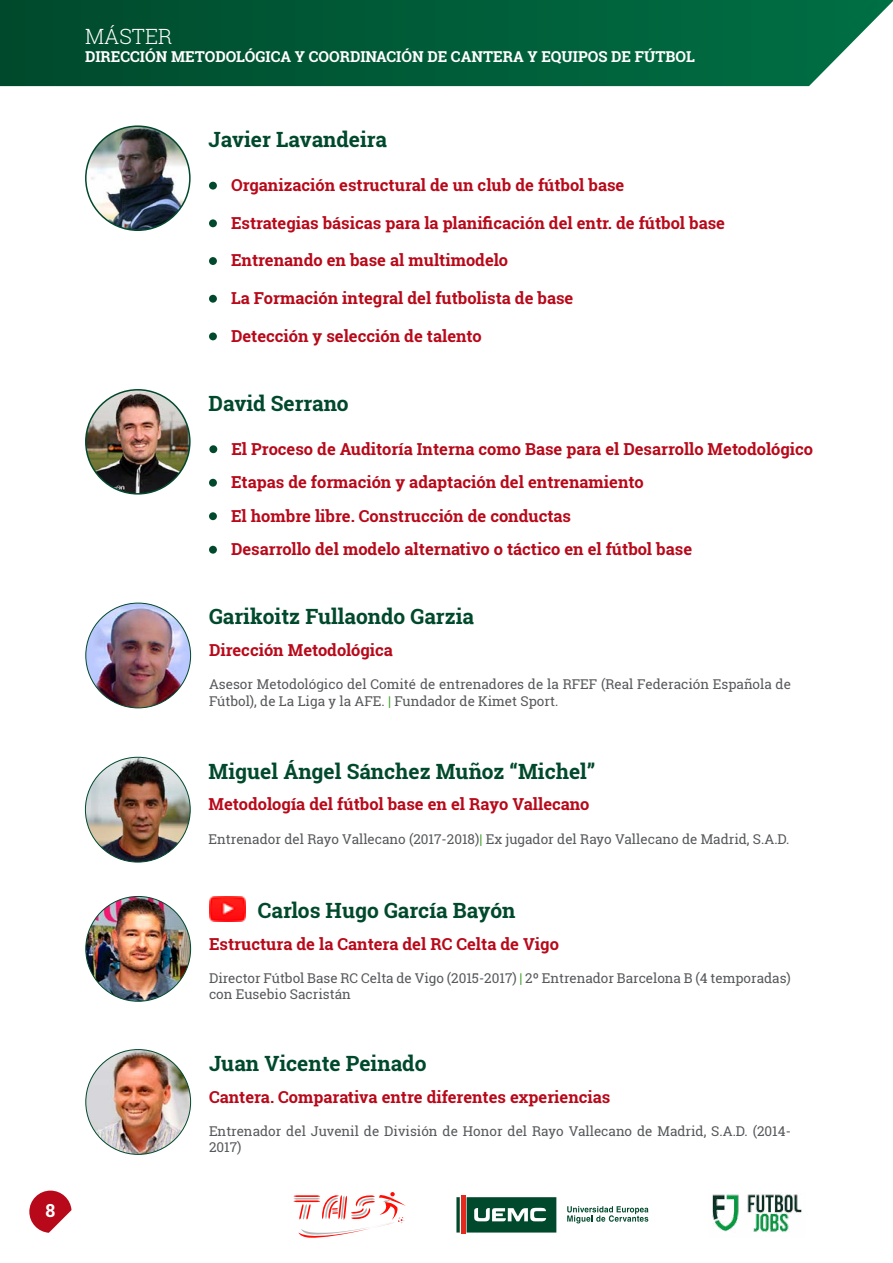
<style>
.page{position:relative;width:893px;height:1263px;background:#fff}
.page>*{position:absolute;margin:0;border:0;box-sizing:border-box;transform-origin:0 0}
.t1{font:700 21px "Roboto Slab";color:#00492c}
.t2{font:300 21px "Roboto Slab";color:#fff}
.t3{font:700 18px "Roboto Slab";color:#fff}
.t4{font:700 16.5px/33.5px "Roboto Slab";color:#b8091a}
.t5{font:700 15px "Roboto Slab";color:#fff}
.t6{font:13.5px/16.2px "Roboto Slab";color:#56585a}
.s1{color:#44a12b}
</style>
<div class="page">
<svg style="left:29px;top:1190px;width:43px;height:43px"></svg>
<svg style="left:0;top:0;width:893px;height:86px;background:#09613f"></svg>
<svg style="left:293px;top:1192px;width:113px;height:46px"></svg>
<svg style="left:456px;top:1195px;width:193px;height:39px"></svg>
<img style="left:712px;top:1194px;width:90px;height:38px">
<div style="left:209px;top:257px;width:8px;height:8px;background:#00492c;border-radius:50%"></div>
<div style="left:209px;top:295px;width:8px;height:8px;background:#00492c;border-radius:50%"></div>
<div style="left:209px;top:332px;width:8px;height:8px;background:#00492c;border-radius:50%"></div>
<div style="left:209px;top:219px;width:8px;height:8px;background:#00492c;border-radius:50%"></div>
<div style="left:209px;top:182px;width:8px;height:8px;background:#00492c;border-radius:50%"></div>
<img style="left:86px;top:126px;width:104px;height:104px;border-radius:52px">
<div style="left:85px;top:125px;width:106px;height:106px;border:2px solid #00492c;border-radius:50%"></div>
<img style="left:86px;top:390px;width:104px;height:104px;border-radius:52px">
<div style="left:85px;top:389px;width:106px;height:106px;border:2px solid #00492c;border-radius:50%"></div>
<div style="left:209px;top:445px;width:8px;height:8px;background:#00492c;border-radius:50%"></div>
<div style="left:209px;top:479px;width:8px;height:8px;background:#00492c;border-radius:50%"></div>
<div style="left:209px;top:512px;width:8px;height:8px;background:#00492c;border-radius:50%"></div>
<div style="left:209px;top:546px;width:8px;height:8px;background:#00492c;border-radius:50%"></div>
<img style="left:86px;top:603px;width:105px;height:105px;border-radius:52px">
<img style="left:85px;top:757px;width:105px;height:105px;border-radius:52px">
<img style="left:86px;top:896px;width:105px;height:105px;border-radius:52px">
<img style="left:209px;top:896px;width:36px;height:25px">
<img style="left:86px;top:1049px;width:105px;height:105px;border-radius:52px">
<p class="t3" style="left:46px;top:1198px;width:11px">8</p>
<p class="t2" style="left:85px;top:22px;width:89px">MÁSTER</p>
<p class="t5" style="left:85px;top:46px;width:611px">DIRECCIÓN METODOLÓGICA Y COORDINACIÓN DE CANTERA Y EQUIPOS DE FÚTBOL</p>
<p class="t1" style="left:209px;top:125px;width:180px">Javier Lavandeira</p>
<p class="t4" style="left:231px;top:168px;width:395px">Organización estructural de un club de fútbol base</p>
<p class="t4" style="left:231px;top:206px;width:495px">Estrategias básicas para la planificación del entr. de fútbol base</p>
<p class="t4" style="left:231px;top:244px;width:279px">Entrenando en base al multimodelo</p>
<p class="t4" style="left:231px;top:281px;width:344px">La Formación integral del futbolista de base</p>
<p class="t4" style="left:231px;top:319px;width:252px">Detección y selección de talento</p>
<p class="t1" style="left:209px;top:389px;width:142px">David Serrano</p>
<p class="t4" style="left:231px;top:432px;width:583px">El Proceso de Auditoría Interna como Base para el Desarrollo Metodológico Etapas de formación y adaptación del entrenamiento<br>El hombre libre. Construcción de conductas<br>Desarrollo del modelo alternativo o táctico en el fútbol base</p>
<p class="t1" style="left:209px;top:602px;width:266px">Garikoitz Fullaondo Garzia</p>
<p class="t4" style="left:209px;top:633px;width:185px">Dirección Metodológica</p>
<p class="t6" style="left:209px;top:676px;width:583px">Asesor Metodológico del Comité de entrenadores de la RFEF (Real Federación Española de<br>Fútbol), de La Liga y la AFE. <span class="s1">|</span> Fundador de Kimet Sport.</p>
<p class="t1" style="left:209px;top:756px;width:388px">Miguel Ángel Sánchez Muñoz “Michel”</p>
<p class="t4" style="left:209px;top:787px;width:382px">Metodología del fútbol base en el Rayo Vallecano</p>
<p class="t6" style="left:209px;top:830px;width:582px">Entrenador del Rayo Vallecano (2017-2018)<span class="s1">|</span> Ex jugador del Rayo Vallecano de Madrid, S.A.D.</p>
<p class="t1" style="left:258px;top:896px;width:259px">Carlos Hugo García Bayón</p>
<p class="t4" style="left:209px;top:926px;width:351px">Estructura de la Cantera del RC Celta de Vigo</p>
<p class="t6" style="left:209px;top:970px;width:583px">Director Fútbol Base RC Celta de Vigo (2015-2017) <span class="s1">|</span> 2º Entrenador Barcelona B (4 temporadas) con Eusebio Sacristán</p>
<p class="t1" style="left:209px;top:1049px;width:219px">Juan Vicente Peinado</p>
<p class="t4" style="left:209px;top:1080px;width:403px">Cantera. Comparativa entre diferentes experiencias</p>
<p class="t6" style="left:209px;top:1123px;width:583px">Entrenador del Juvenil de División de Honor del Rayo Vallecano de Madrid, S.A.D. (2014-<br>2017)</p>
</div>
